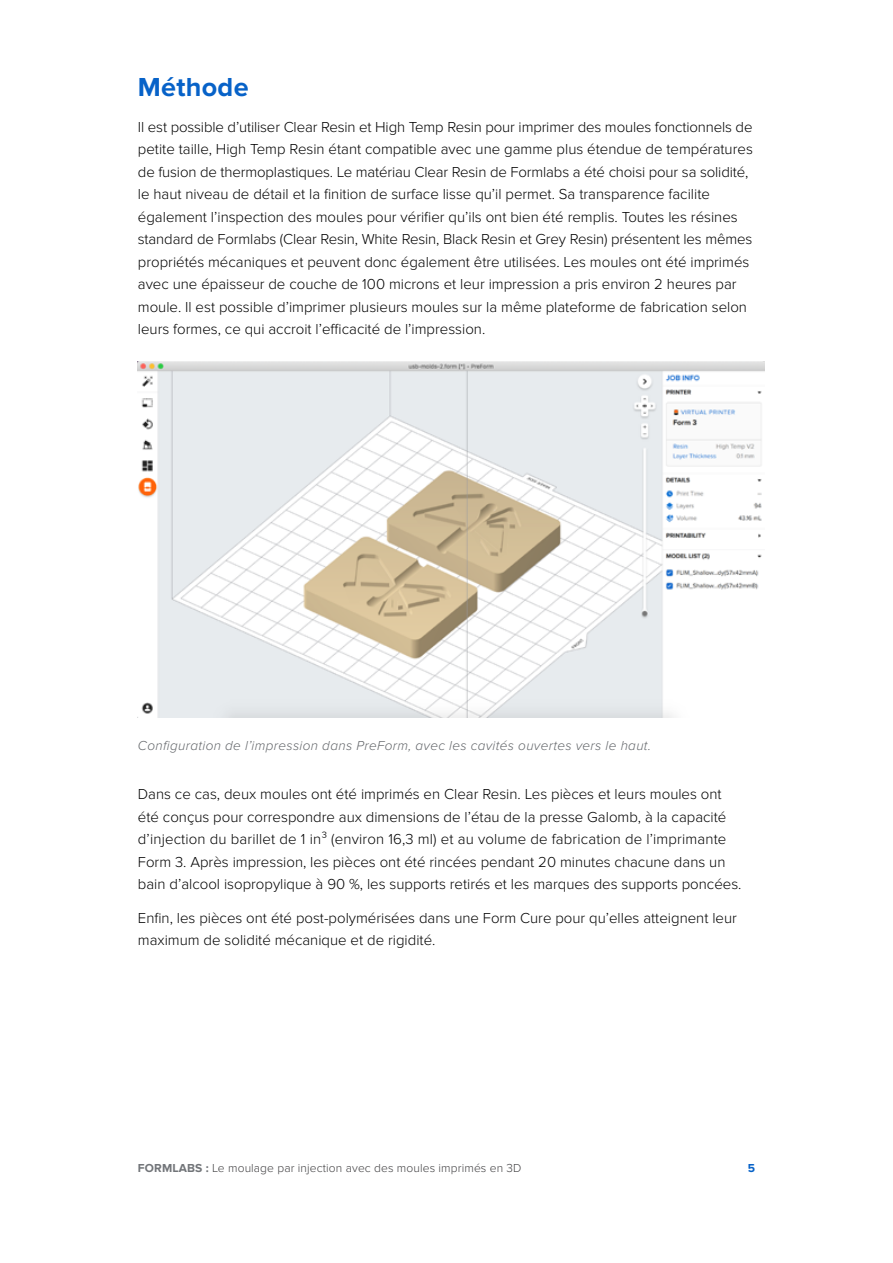
<style>
.page{position:relative;width:893px;height:1263px;background:#fff}
.page>*{position:absolute;margin:0;border:0;box-sizing:border-box;transform-origin:0 0}
.t1{font:700 27px "Proxima Nova";letter-spacing:.01em;color:#0762c8}
.t2{font:300 15px/22.5px "Proxima Nova";color:#000}
.t3{font:italic 300 13.5px "Proxima Nova";letter-spacing:.025em;color:#63666a}
.t4{font:300 12px "Proxima Nova";letter-spacing:.01em;color:#414042}
.t5{font:700 12px "Proxima Nova";color:#0762c8}
.s1{font-weight:700;color:#727579}
</style>
<div class="page">
<img style="left:137px;top:361px;width:627px;height:356px">
<h1 class="t1" style="left:138px;top:71px;width:112px">Méthode</h1>
<p class="t2" style="left:138px;top:116px;width:616px">Il est possible d’utiliser Clear Resin et High Temp Resin pour imprimer des moules fonctionnels de petite taille, High Temp Resin étant compatible avec une gamme plus étendue de températures de fusion de thermoplastiques. Le matériau Clear Resin de Formlabs a été choisi pour sa solidité, le haut niveau de détail et la finition de surface lisse qu’il permet. Sa transparence facilite également l’inspection des moules pour vérifier qu’ils ont bien été remplis. Toutes les résines standard de Formlabs (Clear Resin, White Resin, Black Resin et Grey Resin) présentent les mêmes propriétés mécaniques et peuvent donc également être utilisées. Les moules ont été imprimés avec une épaisseur de couche de 100 microns et leur impression a pris environ 2 heures par moule. Il est possible d’imprimer plusieurs moules sur la même plateforme de fabrication selon leurs formes, ce qui accroit l’efficacité de l’impression.</p>
<p class="t3" style="left:138px;top:737px;width:515px">Configuration de l’impression dans PreForm, avec les cavités ouvertes vers le haut.</p>
<p class="t2" style="left:138px;top:783px;width:605px">Dans ce cas, deux moules ont été imprimés en Clear Resin. Les pièces et leurs moules ont été conçus pour correspondre aux dimensions de l’étau de la presse Galomb, à la capacité d’injection du barillet de 1 in³ (environ 16,3 ml) et au volume de fabrication de l’imprimante Form 3. Après impression, les pièces ont été rincées pendant 20 minutes chacune dans un bain d’alcool isopropylique à 90 %, les supports retirés et les marques des supports poncées.</p>
<p class="t2" style="left:138px;top:907px;width:600px">Enfin, les pièces ont été post-polymérisées dans une Form Cure pour qu’elles atteignent leur maximum de solidité mécanique et de rigidité.</p>
<p class="t4" style="left:138px;top:1161px;width:385px"><span class="s1">FORMLABS :</span> Le moulage par injection avec des moules imprimés en 3D</p>
<p class="t5" style="left:748px;top:1161px;width:9px">5</p>
</div>
